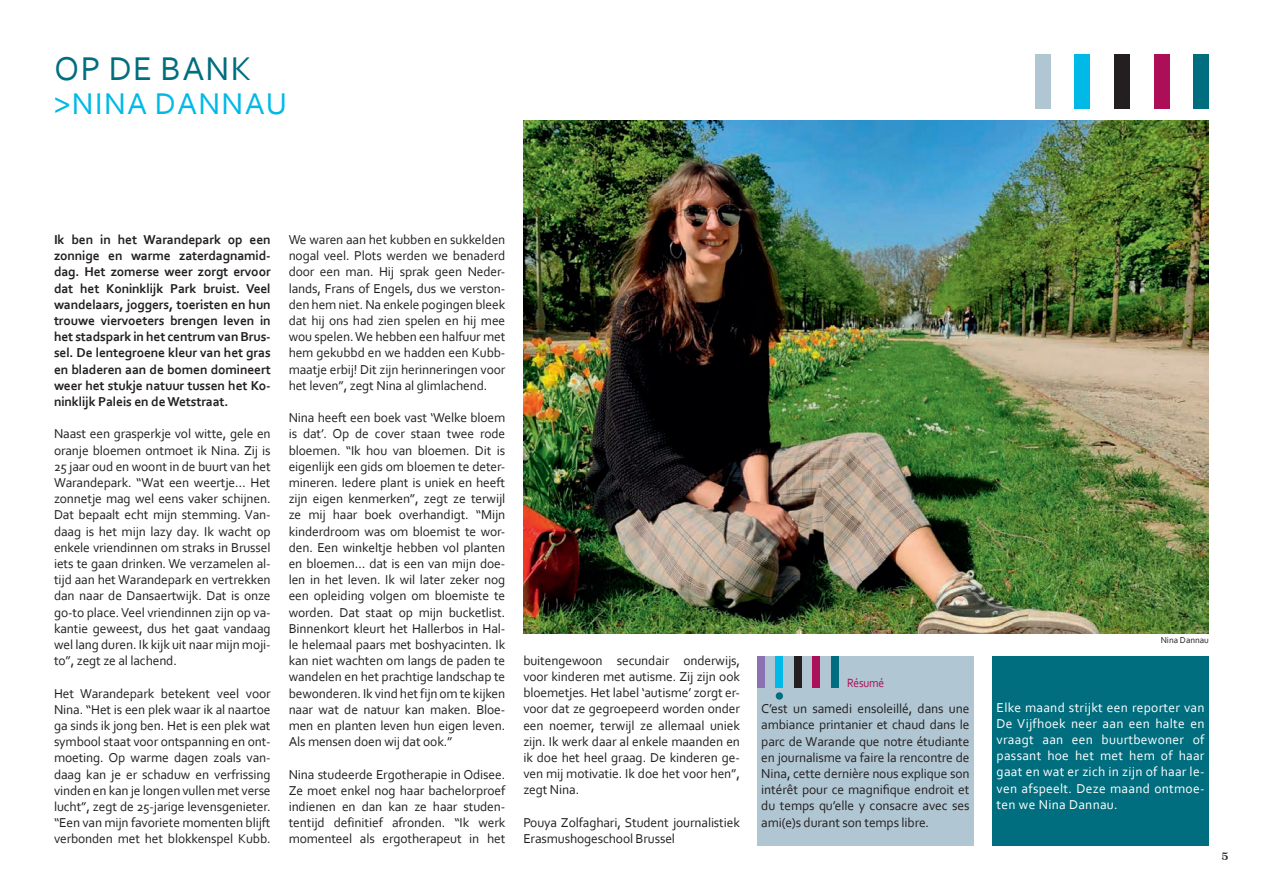
<style>
.page{position:relative;width:1263px;height:893px;background:#fff}
.page>*{position:absolute;margin:0;border:0;box-sizing:border-box;transform-origin:0 0}
.t1{font:34.5px "Corbel";letter-spacing:.04em;color:#006e7e}
.t2{font:31.5px "Corbel";letter-spacing:.04em;color:#00b9e7}
.t3{font:13.5px/16.2px "Corbel";letter-spacing:-.01em;color:#231f20;text-align:justify}
.t4{font:700 13.5px/16.2px "Corbel";letter-spacing:-.01em;color:#231f20;text-align:justify}
.t5{font:13.5px/16.2px "Corbel";letter-spacing:.02em;color:#fff;text-align:justify}
.t6{font:12.45px "Corbel";letter-spacing:-.02em;color:#ad0e58;scale:.92 1}
.t7{font:10.5px "Century 751 BT Bold B";color:#231f20}
.t8{font:9px "Corbel";color:#231f20}
.s1{font-size:34.5px}
</style>
<div class="page">
<div style="left:1035px;top:54px;width:16px;height:54px;background:#b0c6d2"></div>
<div style="left:1074px;top:54px;width:16px;height:54px;background:#00b9e7"></div>
<div style="left:1114px;top:54px;width:16px;height:54px;background:#231f20"></div>
<div style="left:1154px;top:54px;width:15px;height:54px;background:#ad0e58"></div>
<div style="left:1193px;top:54px;width:16px;height:54px;background:#006e7e"></div>
<div style="left:757px;top:656px;width:217px;height:189px;background:#b0c6d2"></div>
<div style="left:757px;top:656px;width:7px;height:32px;background:#8b72b3"></div>
<div style="left:775px;top:656px;width:8px;height:32px;background:#00b9e7"></div>
<div style="left:794px;top:656px;width:7px;height:32px;background:#231f20"></div>
<div style="left:812px;top:656px;width:8px;height:32px;background:#ad0e58"></div>
<div style="left:831px;top:656px;width:7px;height:32px;background:#006e7e"></div>
<div style="left:776px;top:692px;width:7px;height:8px;background:#006e7e;border-radius:50%"></div>
<div style="left:992px;top:656px;width:217px;height:189px;background:#006e7e"></div>
<img style="left:523px;top:120px;width:685px;height:513px">
<h1 class="t1" style="left:54px;top:47px;width:199px">OP DE BANK</h1>
<h2 class="t2" style="left:54px;top:84px;width:235px"><span class="s1">&gt;</span>NINA DANNAU</h2>
<p class="t4" style="left:54px;top:231px;width:218px">Ik ben in het Warandepark op een zonnige en warme zaterdagnamid&shy;dag. Het zomerse weer zorgt ervoor dat het Koninklijk Park bruist. Veel wandelaars, joggers, toeristen en hun trouwe viervoeters brengen leven in het stadspark in het centrum van Brus&shy;sel. De lentegroene kleur van het gras en bladeren aan de bomen domineert weer het stukje natuur tussen het Ko&shy;ninklijk Paleis en de Wetstraat.</p>
<p class="t3" style="left:54px;top:425px;width:218px">Naast een grasperkje vol witte, gele en oranje bloemen ontmoet ik Nina. Zij is 25 jaar oud en woont in de buurt van het Warandepark. “Wat een weertje… Het zonnetje mag wel eens vaker schijnen.<br>Dat bepaalt echt mijn stemming. Van&shy;daag is het mijn lazy day. Ik wacht op enkele vriendinnen om straks in Brussel iets te gaan drinken. We verzamelen al&shy;tijd aan het Warandepark en vertrekken dan naar de Dansaertwijk. Dat is onze go-to place. Veel vriendinnen zijn op va&shy;kantie geweest, dus het gaat vandaag wel lang duren. Ik kijk uit naar mijn moji&shy;to”, zegt ze al lachend.</p>
<p class="t3" style="left:54px;top:685px;width:218px">Het Warandepark betekent veel voor Nina. “Het is een plek waar ik al naartoe ga sinds ik jong ben. Het is een plek wat symbool staat voor ontspanning en ont&shy;moeting. Op warme dagen zoals van&shy;daag kan je er schaduw en verfrissing vinden en kan je longen vullen met verse lucht”, zegt de 25-jarige levensgenieter. “Een van mijn favoriete momenten blijft verbonden met het blokkenspel Kubb.</p>
<p class="t3" style="left:289px;top:231px;width:218px">We waren aan het kubben en sukkelden nogal veel. Plots werden we benaderd door een man. Hij sprak geen Neder&shy;lands, Frans of Engels, dus we verston&shy;den hem niet. Na enkele pogingen bleek dat hij ons had zien spelen en hij mee wou spelen. We hebben een halfuur met hem gekubbd en we hadden een Kubb&shy;maatje erbij! Dit zijn herinneringen voor het leven”, zegt Nina al glimlachend.</p>
<p class="t3" style="left:289px;top:409px;width:218px">Nina heeft een boek vast ‘Welke bloem is dat’. Op de cover staan twee rode bloemen. “Ik hou van bloemen. Dit is eigenlijk een gids om bloemen te deter&shy;mineren. Iedere plant is uniek en heeft zijn eigen kenmerken”, zegt ze terwijl ze mij haar boek overhandigt. “Mijn kinderdroom was om bloemist te wor&shy;den. Een winkeltje hebben vol planten en bloemen… dat is een van mijn doe&shy;len in het leven. Ik wil later zeker nog een opleiding volgen om bloemiste te worden. Dat staat op mijn bucketlist.<br>Binnenkort kleurt het Hallerbos in Hal&shy;le helemaal paars met boshyacinten. Ik kan niet wachten om langs de paden te wandelen en het prachtige landschap te bewonderen. Ik vind het fijn om te kijken naar wat de natuur kan maken. Bloe&shy;men en planten leven hun eigen leven.<br>Als mensen doen wij dat ook.”</p>
<p class="t3" style="left:289px;top:766px;width:218px">Nina studeerde Ergotherapie in Odisee.<br>Ze moet enkel nog haar bachelorproef indienen en dan kan ze haar studen&shy;tentijd definitief afronden. “Ik werk momenteel als ergotherapeut in het</p>
<p class="t3" style="left:523px;top:652px;width:218px">buitengewoon secundair onderwijs, voor kinderen met autisme. Zij zijn ook bloemetjes. Het label ‘autisme’ zorgt er&shy;voor dat ze gegroepeerd worden onder een noemer, terwijl ze allemaal uniek zijn. Ik werk daar al enkele maanden en ik doe het heel graag. De kinderen ge&shy;ven mij motivatie. Ik doe het voor hen”, zegt Nina.</p>
<p class="t3" style="left:523px;top:814px;width:218px">Pouya Zolfaghari, Student journalistiek<br>Erasmushogeschool Brussel</p>
<p class="t6" style="left:847px;top:675px;width:42px">Résumé</p>
<p class="t3" style="left:761px;top:700px;width:210px">C’est un samedi ensoleillé, dans une ambiance printanier et chaud dans le parc de Warande que notre étudiante en journalisme va faire la rencontre de Nina, cette dernière nous explique son intérêt pour ce magnifique endroit et du temps qu’elle y consacre avec ses ami(e)s durant son temps libre.</p>
<p class="t8" style="left:1161px;top:635px;width:50px">Nina Dannau</p>
<p class="t5" style="left:997px;top:699px;width:209px">Elke maand strijkt een reporter van De Vijfhoek neer aan een halte en vraagt aan een buurtbewoner of passant hoe het met hem of haar gaat en wat er zich in zijn of haar le&shy;ven afspeelt. Deze maand ontmoe&shy;ten we Nina Dannau.</p>
<p class="t7" style="left:1222px;top:850px;width:8px">5</p>
</div>
